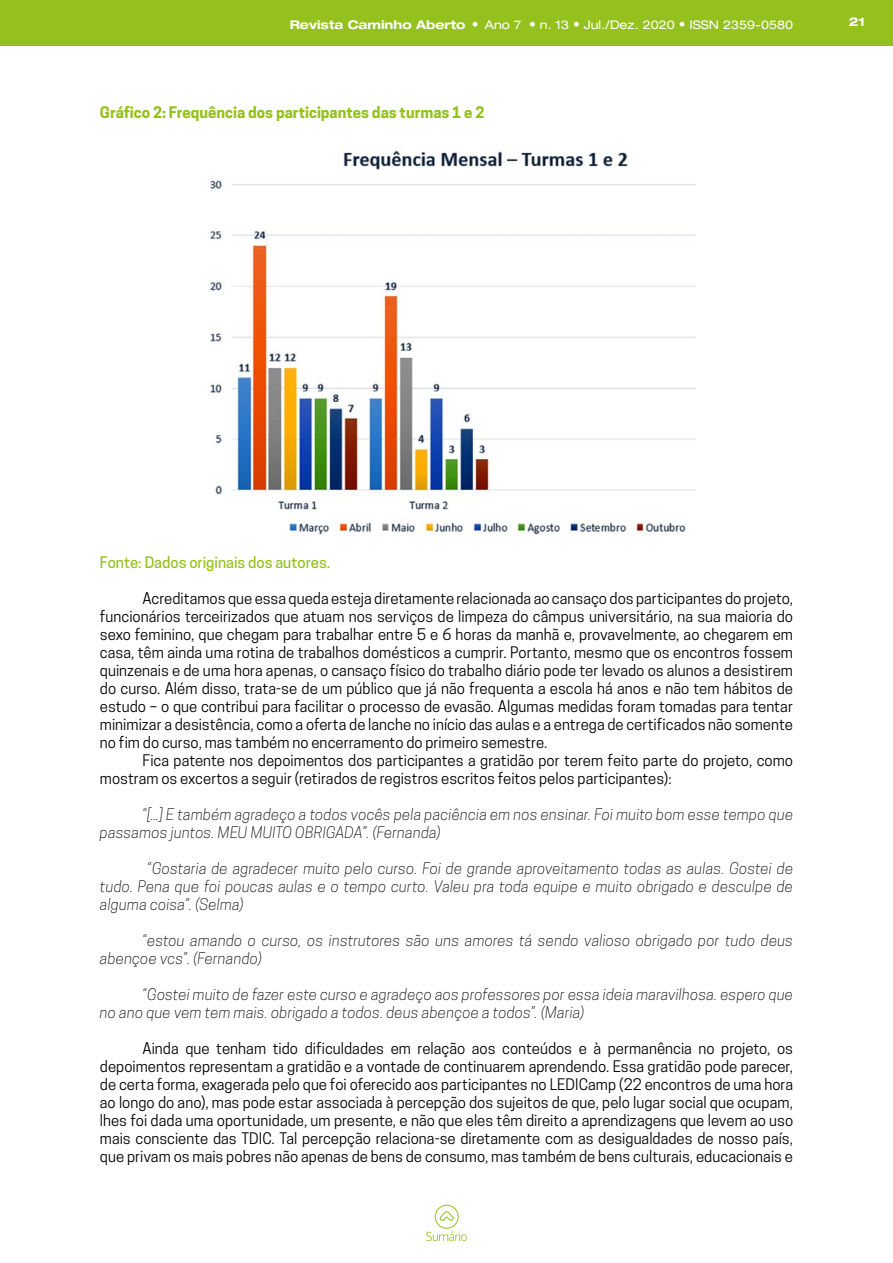
<style>
.page{position:relative;width:893px;height:1263px;background:#fff}
.page>*{position:absolute;margin:0;border:0;box-sizing:border-box;transform-origin:0 0}
.t1{font:15px/18px "Cooper Hewitt";color:#000;text-align:justify}
.t2{font:italic 300 15px/18px "Cooper Hewitt";letter-spacing:.015em;color:#000}
.t3{font:700 15px "Cooper Hewitt";color:#95c11f}
.t4{font:500 15px "Cooper Hewitt";color:#95c11f}
.t5{font:expanded 12px "Helvetica Neue LT Pro";color:#fff}
.t6{font:700 expanded 12px "Helvetica Neue LT Pro";color:#fff}
.s1{font-weight:700}
.s2{font-stretch:condensed;font-size:13.5px}
</style>
<div class="page">
<div style="left:0;top:0;width:893px;height:46px;background:#95c11f"></div>
<svg style="left:426px;top:1204px;width:41px;height:37px"></svg>
<img style="left:209px;top:150px;width:486px;height:385px">
<p class="t5" style="left:290px;top:17px;width:505px"><span class="s1">Revista Caminho Aberto</span> <span class="s2">•</span> Ano 7 <span class="s2">•</span> n. 13 <span class="s2">•</span> Jul./Dez. 2020 <span class="s2">•</span> ISSN 2359-0580</p>
<p class="t6" style="left:849px;top:14px;width:18px">21</p>
<p class="t3" style="left:100px;top:103px;width:386px">Gráfico 2: Frequência dos participantes das turmas 1 e 2</p>
<p class="t4" style="left:100px;top:553px;width:232px">Fonte: Dados originais dos autores.</p>
<p class="t1" style="left:100px;top:589px;width:695px;text-indent:43px">Acreditamos que essa queda esteja diretamente relacionada ao cansaço dos participantes do projeto, funcionários terceirizados que atuam nos serviços de limpeza do câmpus universitário, na sua maioria do sexo feminino, que chegam para trabalhar entre 5 e 6 horas da manhã e, provavelmente, ao chegarem em casa, têm ainda uma rotina de trabalhos domésticos a cumprir. Portanto, mesmo que os encontros fossem quinzenais e de uma hora apenas, o cansaço físico do trabalho diário pode ter levado os alunos a desistirem do curso. Além disso, trata-se de um público que já não frequenta a escola há anos e não tem hábitos de estudo – o que contribui para facilitar o processo de evasão. Algumas medidas foram tomadas para tentar minimizar a desistência, como a oferta de lanche no início das aulas e a entrega de certificados não somente no fim do curso, mas também no encerramento do primeiro semestre.</p>
<p class="t1" style="left:100px;top:751px;width:695px;text-indent:43px">Fica patente nos depoimentos dos participantes a gratidão por terem feito parte do projeto, como mostram os excertos a seguir (retirados de registros escritos feitos pelos participantes):</p>
<p class="t2" style="left:100px;top:805px;width:695px;text-indent:43px">“[...] E também agradeço a todos vocês pela paciência em nos ensinar. Foi muito bom esse tempo que passamos juntos. MEU MUITO OBRIGADA”. (Fernanda)</p>
<p class="t2" style="left:100px;top:859px;width:695px;text-align:justify;text-indent:47px">“Gostaria de agradecer muito pelo curso. Foi de grande aproveitamento todas as aulas. Gostei de tudo. Pena que foi poucas aulas e o tempo curto. Valeu pra toda equipe e muito obrigado e desculpe de alguma coisa”. (Selma)</p>
<p class="t2" style="left:100px;top:931px;width:695px;text-indent:43px">“estou amando o curso, os instrutores são uns amores tá sendo valioso obrigado por tudo deus abençoe vcs”. (Fernando)</p>
<p class="t2" style="left:100px;top:985px;width:695px;text-indent:43px">“Gostei muito de fazer este curso e agradeço aos professores por essa ideia maravilhosa. espero que no ano que vem tem mais. obrigado a todos. deus abençoe a todos”. (Maria)</p>
<p class="t1" style="left:100px;top:1039px;width:695px;text-indent:43px">Ainda que tenham tido dificuldades em relação aos conteúdos e à permanência no projeto, os depoimentos representam a gratidão e a vontade de continuarem aprendendo. Essa gratidão pode parecer, de certa forma, exagerada pelo que foi oferecido aos participantes no LEDICamp (22 encontros de uma hora ao longo do ano), mas pode estar associada à percepção dos sujeitos de que, pelo lugar social que ocupam, lhes foi dada uma oportunidade, um presente, e não que eles têm direito a aprendizagens que levem ao uso mais consciente das TDIC. Tal percepção relaciona-se diretamente com as desigualdades de nosso país, que privam os mais pobres não apenas de bens de consumo, mas também de bens culturais, educacionais e</p>
</div>
